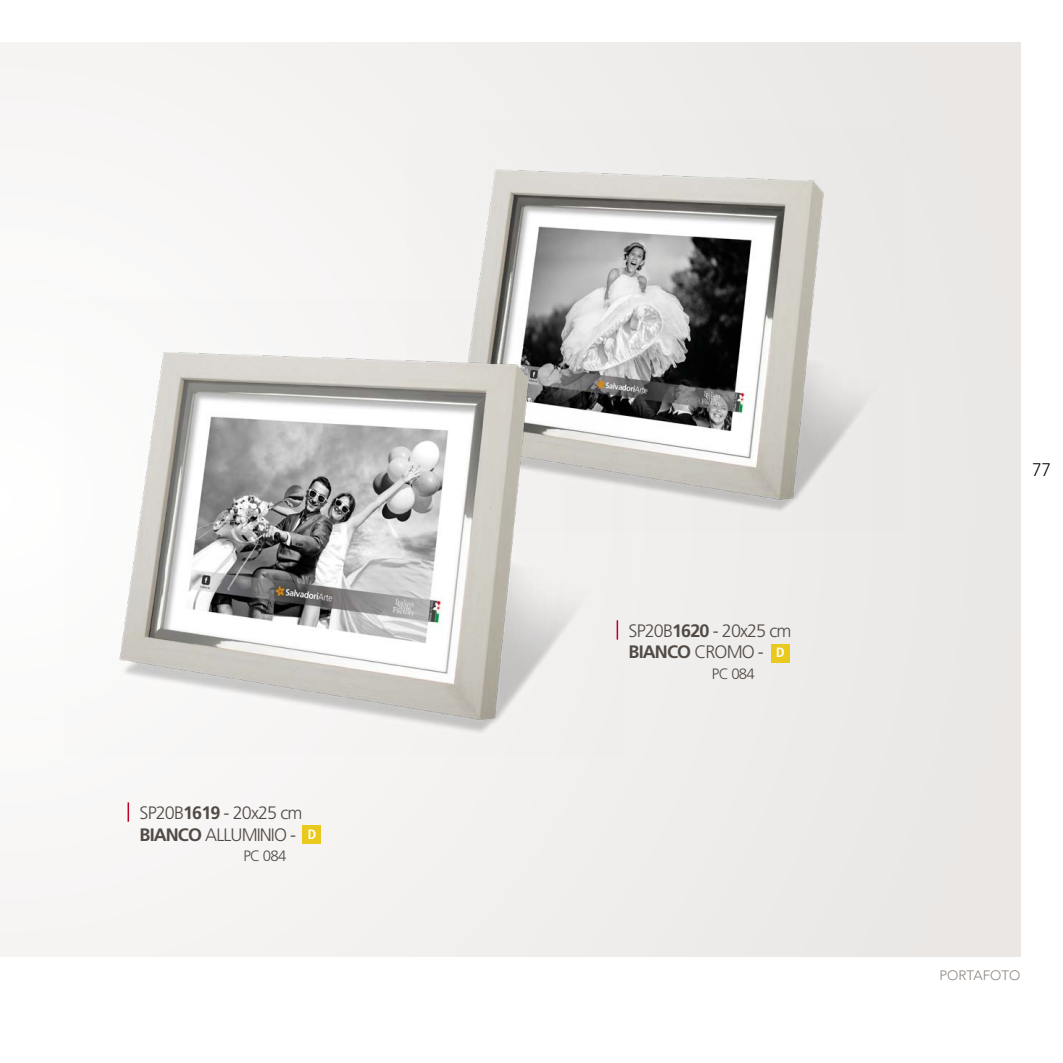
<style>
.page{position:relative;width:1063px;height:1063px;background:#fff}
.page>*{position:absolute;margin:0;border:0;box-sizing:border-box;transform-origin:0 0}
.t1{font:300 18px/21.6px "Frutiger LT Std";letter-spacing:-.05em;color:#514a45}
.t2{font:300 18px "Avenir LT Std";color:#000}
.t3{font:300 15px "Frutiger LT Std";letter-spacing:-.05em;color:#514a45}
.t4{font:300 13.5px "Avenir LT Std";color:#8b837d}
.t5{font:700 condensed 13.5px "Frutiger LT Std";color:#fff}
.s1{font-weight:700}
.s2{font-weight:700;font-stretch:condensed;font-size:13.5px;color:#fff}
</style>
<div class="page">
<div style="left:0;top:43px;width:1020px;height:914px;background:#f1efee"></div>
<img style="left:476px;top:169px;width:395px;height:342px">
<div style="left:303px;top:825px;width:18px;height:18px;background:#e9c91e"></div>
<svg style="left:128px;top:802px;width:1px;height:20px"></svg>
<div style="left:771px;top:644px;width:18px;height:18px;background:#e9c91e"></div>
<img style="left:64px;top:300px;width:561px;height:432px">
<p class="t1" style="left:140px;top:802px;width:164px">SP20B<span class="s1">1619</span> - 20x25 cm<br><span class="s1">BIANCO</span> ALLUMINIO -</p>
<p class="t5" style="left:308px;top:826px;width:10px">D</p>
<p class="t3" style="left:244px;top:847px;width:44px">PC 084</p>
<p class="t1" style="left:629px;top:620px;width:164px">SP20B<span class="s1">1620</span> - 20x25 cm<br><span class="s1">BIANCO</span> CROMO - <span class="s2">D</span></p>
<p class="t3" style="left:712px;top:666px;width:44px">PC 084</p>
<p class="t2" style="left:1032px;top:459px;width:20px">77</p>
<p class="t4" style="left:940px;top:967px;width:82px">PORTAFOTO</p>
</div>
